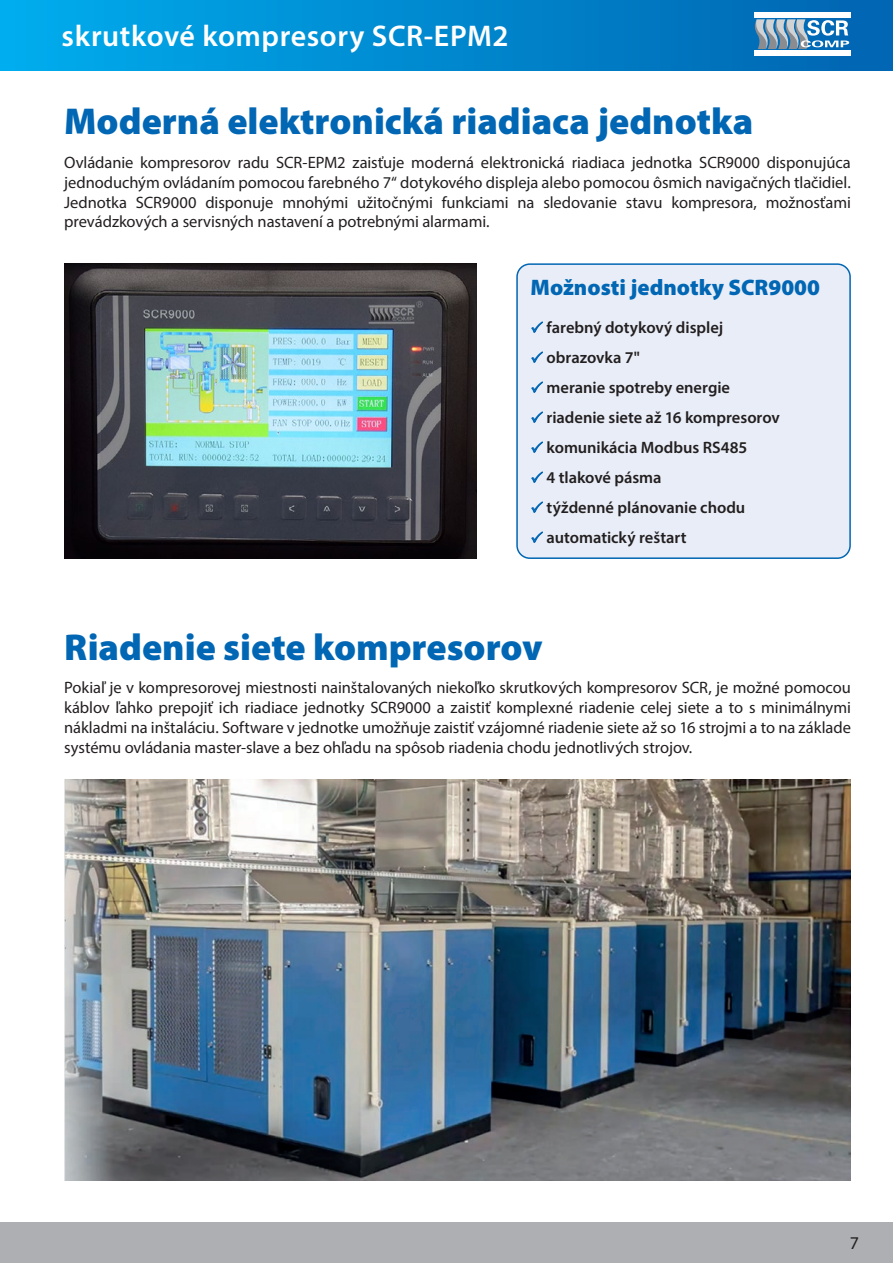
<style>
.page{position:relative;width:893px;height:1263px;background:#fff}
.page>*{position:absolute;margin:0;border:0;box-sizing:border-box;transform-origin:0 0}
.t1{font:900 37.5px "Myriad Pro";color:#0166b3}
.t2{font:600 30px "Myriad Pro";letter-spacing:.02em;color:#fff}
.t3{font:900 22.5px "Myriad Pro";color:#0166b3}
.t4{font:18px "Myriad Pro";color:#231f20}
.t5{font:16.5px/19.8px "Myriad Pro";letter-spacing:-.005em;color:#231f20;text-align:justify}
.t6{font:600 16.5px/30px "Myriad Pro";color:#231f20}
</style>
<div class="page">
<div style="left:0;top:1222px;width:893px;height:41px;background:#aeafb3"></div>
<div style="left:0;top:0;width:893px;height:70px;background:linear-gradient(to right,#00abec,#0767b2)"></div>
<div style="left:754px;top:13px;width:96px;height:5px;background:#fff"></div>
<div style="left:754px;top:50px;width:96px;height:5px;background:#fff"></div>
<svg style="left:754px;top:19px;width:95px;height:30px"></svg>
<div style="left:517px;top:264px;width:333px;height:294px;background:#e8edf7;border-radius:13px"></div>
<div style="left:516px;top:263px;width:335px;height:296px;border:2px solid #0166b3;border-radius:13px"></div>
<img style="left:64px;top:779px;width:787px;height:401px">
<img style="left:64px;top:263px;width:412px;height:296px">
<h2 class="t2" style="left:62px;top:17px;width:448px">skrutkové kompresory SCR-EPM2</h2>
<h1 class="t1" style="left:64px;top:97px;width:691px">Moderná elektronická riadiaca jednotka</h1>
<p class="t5" style="left:64px;top:152px;width:788px">Ovládanie kompresorov radu SCR-EPM2 zaisťuje moderná elektronická riadiaca jednotka SCR9000 disponujúca jednoduchým ovládaním pomocou farebného 7“ dotykového displeja alebo pomocou ôsmich navigačných tlačidiel.<br>Jednotka SCR9000 disponuje mnohými užitočnými funkciami na sledovanie stavu kompresora, možnosťami prevádzkových a servisných nastavení a potrebnými alarmami.</p>
<h3 class="t3" style="left:531px;top:272px;width:291px">Možnosti jednotky SCR9000</h3>
<p class="t6" style="left:547px;top:312px;width:235px">farebný dotykový displej obrazovka 7"<br>meranie spotreby energie riadenie siete až 16 kompresorov komunikácia Modbus RS485<br>4 tlakové pásma<br>týždenné plánovanie chodu automatický reštart</p>
<h1 class="t1" style="left:64px;top:622px;width:480px">Riadenie siete kompresorov</h1>
<p class="t5" style="left:64px;top:677px;width:788px">Pokiaľ je v kompresorovej miestnosti nainštalovaných niekoľko skrutkových kompresorov SCR, je možné pomocou káblov ľahko prepojiť ich riadiace jednotky SCR9000 a zaistiť komplexné riadenie celej siete a to s minimálnymi nákladmi na inštaláciu. Software v jednotke umožňuje zaistiť vzájomné riadenie siete až so 16 strojmi a to na základe systému ovládania master-slave a bez ohľadu na spôsob riadenia chodu jednotlivých strojov.</p>
<p class="t4" style="left:850px;top:1232px;width:11px">7</p>
</div>
